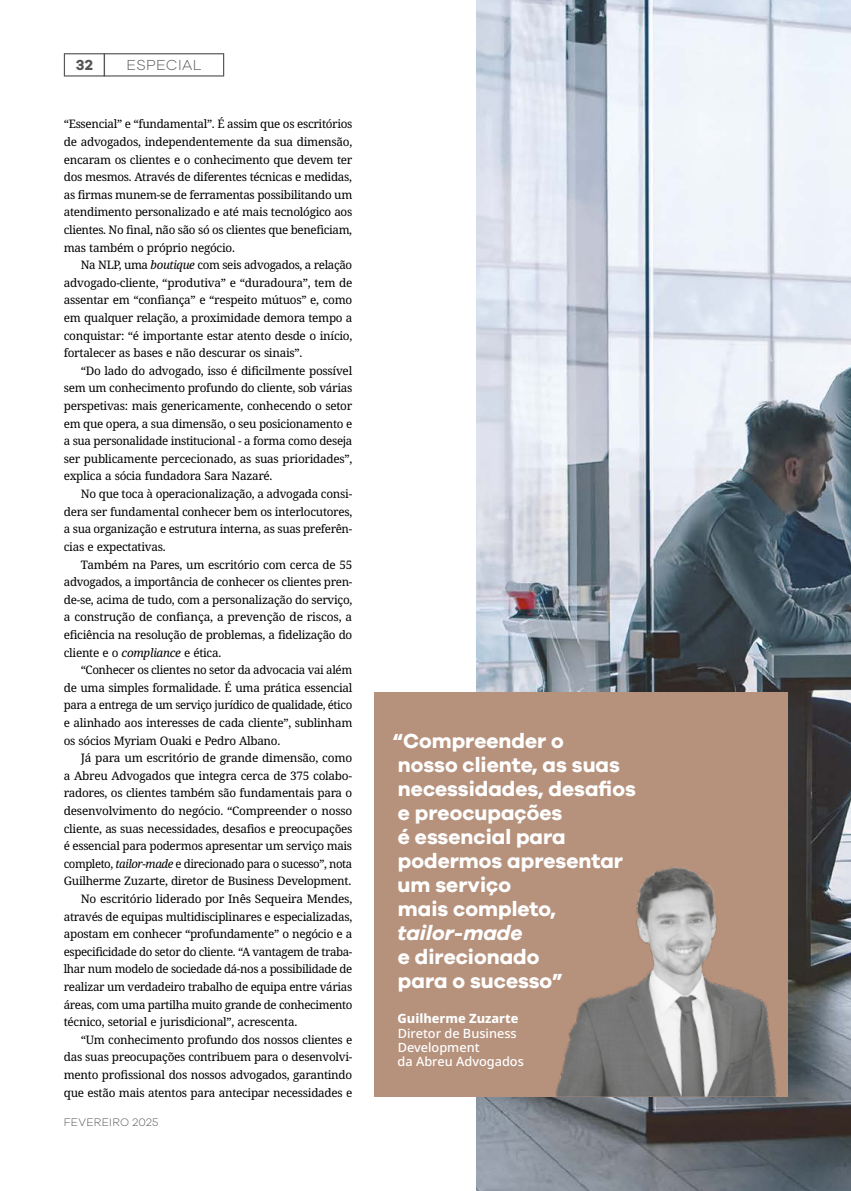
<style>
.page{position:relative;width:851px;height:1191px;background:#fff}
.page>*{position:absolute;margin:0;border:0;box-sizing:border-box;transform-origin:0 0}
.t1{font:700 21px/24px "Galano Grotesque";color:#fff}
.t2{font:italic 700 21px "Galano Grotesque";color:#fff}
.t3{font:300 15px "Galano Grotesque";letter-spacing:.025em;color:#575756}
.t4{font:700 15px "Galano Grotesque";color:#575756}
.t5{font:500 12.75px/14.2px "Noto Sans";color:#fff}
.t6{font:800 12.75px "Noto Sans";color:#fff}
.t7{font:11.7px/17.5px "Noto Serif";letter-spacing:-.025em;color:#000;text-align:justify}
.t8{font:300 11.25px "Galano Grotesque";letter-spacing:.03em;color:#575756}
.s1{font-style:italic}
</style>
<div class="page">
<div style="left:64px;top:53px;width:41px;height:24px;border:1px solid #575756"></div>
<div style="left:104px;top:53px;width:120px;height:24px;border:1px solid #575756"></div>
<img style="left:476px;top:0;width:374px;height:1191px">
<div style="left:374px;top:692px;width:413px;height:404px;background:#b6927d"></div>
<img style="left:556px;top:867px;width:221px;height:229px">
<p class="t4" style="left:76px;top:56px;width:19px">32</p>
<p class="t3" style="left:126px;top:56px;width:77px">ESPECIAL</p>
<p class="t7" style="left:64px;top:116px;width:290px">“Essencial” e “fundamental”. É assim que os escritórios de advogados, independentemente da sua dimensão, encaram os clientes e o conhecimento que devem ter dos mesmos. Através de diferentes técnicas e medidas, as firmas munem-se de ferramentas possibilitando um atendimento personalizado e até mais tecnológico aos clientes. No final, não são só os clientes que beneficiam, mas também o próprio negócio.</p>
<p class="t7" style="left:64px;top:256px;width:290px;text-indent:17px">Na NLP, uma <span class="s1">boutique</span> com seis advogados, a relação advogado-cliente, “produtiva” e “duradoura”, tem de assentar em “confiança” e “respeito mútuos” e, como em qualquer relação, a proximidade demora tempo a conquistar: “é importante estar atento desde o início, fortalecer as bases e não descurar os sinais”.</p>
<p class="t7" style="left:64px;top:362px;width:290px;text-indent:17px">“Do lado do advogado, isso é dificilmente possível sem um conhecimento profundo do cliente, sob várias perspetivas: mais genericamente, conhecendo o setor em que opera, a sua dimensão, o seu posicionamento e a sua personalidade institucional - a forma como deseja ser publicamente percecionado, as suas prioridades”, explica a sócia fundadora Sara Nazaré.</p>
<p class="t7" style="left:64px;top:485px;width:290px;text-indent:17px">No que toca à operacionalização, a advogada consi&shy;dera ser fundamental conhecer bem os interlocutores, a sua organização e estrutura interna, as suas preferên&shy;cias e expectativas.</p>
<p class="t7" style="left:64px;top:556px;width:290px;text-indent:17px">Também na Pares, um escritório com cerca de 55 advogados, a importância de conhecer os clientes pren&shy;de-se, acima de tudo, com a personalização do serviço, a construção de confiança, a prevenção de riscos, a eficiência na resolução de problemas, a fidelização do cliente e o <span class="s1">compliance</span> e ética.</p>
<p class="t7" style="left:64px;top:661px;width:290px;text-indent:17px">“Conhecer os clientes no setor da advocacia vai além de uma simples formalidade. É uma prática essencial para a entrega de um serviço jurídico de qualidade, ético e alinhado aos interesses de cada cliente”, sublinham os sócios Myriam Ouaki e Pedro Albano.</p>
<p class="t7" style="left:81px;top:749px;width:273px">Já para um escritório de grande dimensão, como</p>
<p class="t7" style="left:64px;top:767px;width:290px">a Abreu Advogados que integra cerca de 375 colabo-</p>
<p class="t7" style="left:64px;top:784px;width:290px">radores, os clientes também são fundamentais para o</p>
<p class="t7" style="left:64px;top:802px;width:290px">desenvolvimento do negócio. “Compreender o nosso</p>
<p class="t7" style="left:64px;top:820px;width:290px">cliente, as suas necessidades, desafios e preocupações</p>
<p class="t7" style="left:64px;top:837px;width:290px">é essencial para podermos apresentar um serviço mais</p>
<p class="t7" style="left:64px;top:855px;width:290px">completo, <span class="s1">tailor-made</span> e direcionado para o sucesso”, nota</p>
<p class="t7" style="left:64px;top:872px;width:289px">Guilherme Zuzarte, diretor de Business Development.</p>
<p class="t7" style="left:81px;top:890px;width:273px">No escritório liderado por Inês Sequeira Mendes,</p>
<p class="t7" style="left:64px;top:908px;width:290px">através de equipas multidisciplinares e especializadas,</p>
<p class="t7" style="left:64px;top:925px;width:290px">apostam em conhecer “profundamente” o negócio e a</p>
<p class="t7" style="left:64px;top:943px;width:290px">especificidade do setor do cliente. “A vantagem de traba-</p>
<p class="t7" style="left:64px;top:960px;width:290px">lhar num modelo de sociedade dá-nos a possibilidade de</p>
<p class="t7" style="left:64px;top:978px;width:290px">realizar um verdadeiro trabalho de equipa entre várias</p>
<p class="t7" style="left:64px;top:996px;width:290px">áreas, com uma partilha muito grande de conhecimento</p>
<p class="t7" style="left:64px;top:1013px;width:235px">técnico, setorial e jurisdicional”, acrescenta.</p>
<p class="t7" style="left:81px;top:1031px;width:273px">“Um conhecimento profundo dos nossos clientes e</p>
<p class="t7" style="left:64px;top:1048px;width:290px">das suas preocupações contribuem para o desenvolvi-</p>
<p class="t7" style="left:64px;top:1066px;width:290px">mento profissional dos nossos advogados, garantindo</p>
<p class="t7" style="left:64px;top:1084px;width:290px">que estão mais atentos para antecipar necessidades e</p>
<p class="t8" style="left:64px;top:1115px;width:96px">FEVEREIRO 2025</p>
<h1 class="t1" style="left:392px;top:728px;width:245px">“Compreender o<br>nosso cliente, as suas necessidades, desafios e preocupações<br>é essencial para podermos apresentar um serviço<br>mais completo,</h1>
<h1 class="t2" style="left:397px;top:919px;width:126px">tailor-made</h1>
<h1 class="t1" style="left:398px;top:944px;width:167px">e direcionado para o sucesso”</h1>
<p class="t6" style="left:397px;top:1009px;width:122px">Guilherme Zuzarte</p>
<p class="t5" style="left:397px;top:1026px;width:128px">Diretor de Business<br>Development<br>da Abreu Advogados</p>
</div>
